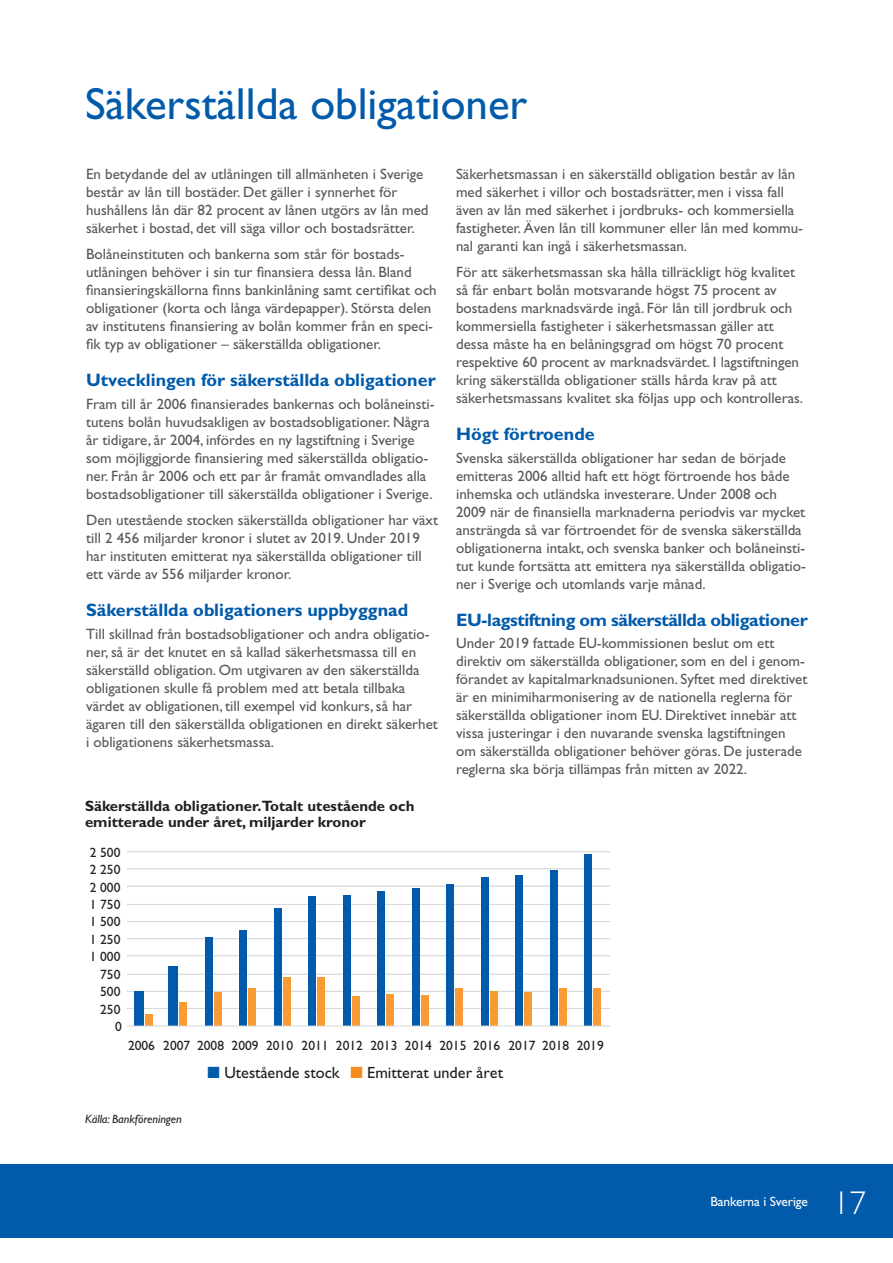
<style>
.page{position:relative;width:893px;height:1263px;background:#fff}
.page>*{position:absolute;margin:0;border:0;box-sizing:border-box;transform-origin:0 0}
.t1{font:45px "Gill Sans";color:#015aaa}
.t2{font:300 33px "Gill Sans";color:#fff}
.t3{font:700 18px "Gill Sans";color:#015aaa}
.t4{font:700 18px "Gill Sans";letter-spacing:-.02em;color:#015aaa}
.t5{font:16.2px "Gill Sans";color:#231f20}
.t6{font:15px/18px "Gill Sans";color:#57585a}
.t7{font:700 15px/16.5px "Gill Sans";color:#231f20}
.t8{font:13.5px "Gill Sans";color:#231f20}
.t9{font:13.5px "Gill Sans";letter-spacing:-.01em;color:#fff}
.t10{font:italic 12px "Gill Sans";color:#231f20}
.s1{color:#015aaa}
.s2{color:#f68b1f}
</style>
<div class="page">
<div style="left:0;top:1164px;width:893px;height:73px;background:#015aaa"></div>
<hr style="left:127px;top:1008px;width:483px;height:1px;background:#d8dad9">
<hr style="left:127px;top:991px;width:483px;height:1px;background:#d8dad9">
<hr style="left:127px;top:974px;width:483px;height:1px;background:#d8dad9">
<hr style="left:127px;top:955px;width:483px;height:1px;background:#d8dad9">
<hr style="left:127px;top:938px;width:483px;height:1px;background:#d8dad9">
<hr style="left:127px;top:921px;width:483px;height:1px;background:#d8dad9">
<hr style="left:127px;top:904px;width:483px;height:1px;background:#d8dad9">
<hr style="left:127px;top:886px;width:483px;height:1px;background:#d8dad9">
<hr style="left:127px;top:868px;width:483px;height:1px;background:#d8dad9">
<hr style="left:127px;top:851px;width:483px;height:1px;background:#d8dad9">
<div style="left:584px;top:854px;width:8px;height:171px;background:#015aaa"></div>
<div style="left:550px;top:870px;width:7px;height:155px;background:#015aaa"></div>
<div style="left:515px;top:875px;width:8px;height:150px;background:#015aaa"></div>
<div style="left:481px;top:877px;width:7px;height:148px;background:#015aaa"></div>
<div style="left:446px;top:883px;width:8px;height:142px;background:#015aaa"></div>
<div style="left:412px;top:888px;width:7px;height:137px;background:#015aaa"></div>
<div style="left:377px;top:891px;width:8px;height:134px;background:#015aaa"></div>
<div style="left:343px;top:895px;width:7px;height:130px;background:#015aaa"></div>
<div style="left:308px;top:896px;width:8px;height:129px;background:#015aaa"></div>
<div style="left:274px;top:908px;width:7px;height:117px;background:#015aaa"></div>
<div style="left:239px;top:930px;width:8px;height:95px;background:#015aaa"></div>
<div style="left:205px;top:937px;width:7px;height:88px;background:#015aaa"></div>
<div style="left:169px;top:965px;width:9px;height:60px;background:#015aaa"></div>
<div style="left:134px;top:991px;width:9px;height:34px;background:#015aaa"></div>
<div style="left:593px;top:987px;width:8px;height:38px;background:#f89b34"></div>
<div style="left:559px;top:987px;width:7px;height:38px;background:#f89b34"></div>
<div style="left:524px;top:992px;width:8px;height:33px;background:#f89b34"></div>
<div style="left:490px;top:991px;width:7px;height:34px;background:#f89b34"></div>
<div style="left:455px;top:987px;width:8px;height:38px;background:#f89b34"></div>
<div style="left:421px;top:995px;width:7px;height:30px;background:#f89b34"></div>
<div style="left:386px;top:994px;width:8px;height:31px;background:#f89b34"></div>
<div style="left:352px;top:996px;width:7px;height:29px;background:#f89b34"></div>
<div style="left:317px;top:976px;width:8px;height:49px;background:#f89b34"></div>
<div style="left:283px;top:976px;width:7px;height:49px;background:#f89b34"></div>
<div style="left:248px;top:987px;width:8px;height:38px;background:#f89b34"></div>
<div style="left:214px;top:992px;width:7px;height:33px;background:#f89b34"></div>
<div style="left:179px;top:1002px;width:8px;height:23px;background:#f89b34"></div>
<div style="left:145px;top:1014px;width:7px;height:11px;background:#f89b34"></div>
<hr style="left:127px;top:1026px;width:483px;height:1px;background:#d8dad9">
<h1 class="t1" style="left:85px;top:78px;width:444px">Säkerställda obligationer</h1>
<p class="t6" style="left:86px;top:165px;width:344px">En betydande del av utlåningen till allmänheten i Sverige består av lån till bostäder. Det gäller i synnerhet för hushållens lån där 82 procent av lånen utgörs av lån med säkerhet i bostad, det vill säga villor och bostadsrätter.</p>
<p class="t6" style="left:86px;top:245px;width:352px">Bolåneinstituten och bankerna som står för bostads&shy;utlåningen behöver i sin tur finansiera dessa lån. Bland finansieringskällorna finns bankinlåning samt certifikat och obligationer (korta och långa värdepapper). Största delen av institutens finansiering av bolån kommer från en speci&shy;fik typ av obligationer – säkerställda obligationer.</p>
<p class="t3" style="left:86px;top:370px;width:351px">Utvecklingen för säkerställda obligationer</p>
<p class="t6" style="left:86px;top:395px;width:350px">Fram till år 2006 finansierades bankernas och bolåneinsti&shy;tutens bolån huvudsakligen av bostadsobligationer. Några år tidigare, år 2004, infördes en ny lagstiftning i Sverige som möjliggjorde finansiering med säkerställda obligatio&shy;ner. Från år 2006 och ett par år framåt omvandlades alla bostadsobligationer till säkerställda obligationer i Sverige.</p>
<p class="t6" style="left:86px;top:511px;width:353px">Den utestående stocken säkerställda obligationer har växt till 2 456 miljarder kronor i slutet av 2019. Under 2019 har instituten emitterat nya säkerställda obligationer till ett värde av 556 miljarder kronor.</p>
<p class="t3" style="left:86px;top:600px;width:324px">Säkerställda obligationers uppbyggnad</p>
<p class="t6" style="left:86px;top:625px;width:353px">Till skillnad från bostadsobligationer och andra obligatio&shy;ner, så är det knutet en så kallad säkerhetsmassa till en säkerställd obligation. Om utgivaren av den säkerställda obligationen skulle få problem med att betala tillbaka värdet av obligationen, till exempel vid konkurs, så har ägaren till den säkerställda obligationen en direkt säkerhet i obligationens säkerhetsmassa.</p>
<p class="t6" style="left:456px;top:165px;width:348px">Säkerhetsmassan i en säkerställd obligation består av lån med säkerhet i villor och bostadsrätter, men i vissa fall även av lån med säkerhet i jordbruks- och kommersiella fastigheter. Även lån till kommuner eller lån med kommu&shy;nal garanti kan ingå i säkerhetsmassan.</p>
<p class="t6" style="left:456px;top:263px;width:349px">För att säkerhetsmassan ska hålla tillräckligt hög kvalitet så får enbart bolån motsvarande högst 75 procent av bostadens marknadsvärde ingå. För lån till jordbruk och kommersiella fastigheter i säkerhetsmassan gäller att dessa måste ha en belåningsgrad om högst 70 procent respektive 60 procent av marknadsvärdet. I lagstiftningen kring säkerställda obligationer ställs hårda krav på att säkerhetsmassans kvalitet ska följas upp och kontrolleras.</p>
<p class="t3" style="left:456px;top:424px;width:140px">Högt förtroende</p>
<p class="t6" style="left:456px;top:449px;width:351px">Svenska säkerställda obligationer har sedan de började emitteras 2006 alltid haft ett högt förtroende hos både inhemska och utländska investerare. Under 2008 och 2009 när de finansiella marknaderna periodvis var mycket ansträngda så var förtroendet för de svenska säkerställda obligationerna intakt, och svenska banker och bolåneinsti&shy;tut kunde fortsätta att emittera nya säkerställda obligatio&shy;ner i Sverige och utomlands varje månad.</p>
<p class="t4" style="left:456px;top:609px;width:353px">EU-lagstiftning om säkerställda obligationer</p>
<p class="t6" style="left:456px;top:634px;width:353px">Under 2019 fattade EU-kommissionen beslut om ett direktiv om säkerställda obligationer, som en del i genom&shy;förandet av kapitalmarknadsunionen. Syftet med direktivet är en minimiharmonisering av de nationella reglerna för säkerställda obligationer inom EU. Direktivet innebär att vissa justeringar i den nuvarande svenska lagstiftningen om säkerställda obligationer behöver göras. De justerade reglerna ska börja tillämpas från mitten av 2022.</p>
<p class="t7" style="left:85px;top:797px;width:331px">Säkerställda obligationer.Totalt utestående och emitterade under året, miljarder kronor</p>
<p class="t8" style="left:90px;top:844px;width:32px">2 500</p>
<p class="t8" style="left:90px;top:862px;width:32px">2 250</p>
<p class="t8" style="left:90px;top:879px;width:32px">2 000</p>
<p class="t8" style="left:90px;top:897px;width:32px">1 750</p>
<p class="t8" style="left:90px;top:914px;width:32px">1 500</p>
<p class="t8" style="left:90px;top:931px;width:32px">1 250</p>
<p class="t8" style="left:90px;top:949px;width:32px">1 000</p>
<p class="t8" style="left:100px;top:966px;width:22px">750</p>
<p class="t8" style="left:100px;top:984px;width:22px">500</p>
<p class="t8" style="left:100px;top:1001px;width:22px">250</p>
<p class="t8" style="left:115px;top:1019px;width:8px">0</p>
<p class="t8" style="left:128px;top:1037px;width:477px">2006 2007 2008 2009 2010 2011 2012 2013 2014 2015 2016 2017 2018 2019</p>
<p class="t5" style="left:207px;top:1063px;width:297px"><span class="s1">■</span> Utestående stock <span class="s2">■</span> Emitterat under året</p>
<p class="t10" style="left:85px;top:1112px;width:98px">Källa: Bankföreningen</p>
<p class="t9" style="left:710px;top:1194px;width:99px">Bankerna i Sverige</p>
<h2 class="t2" style="left:833px;top:1184px;width:34px">17</h2>
</div>
